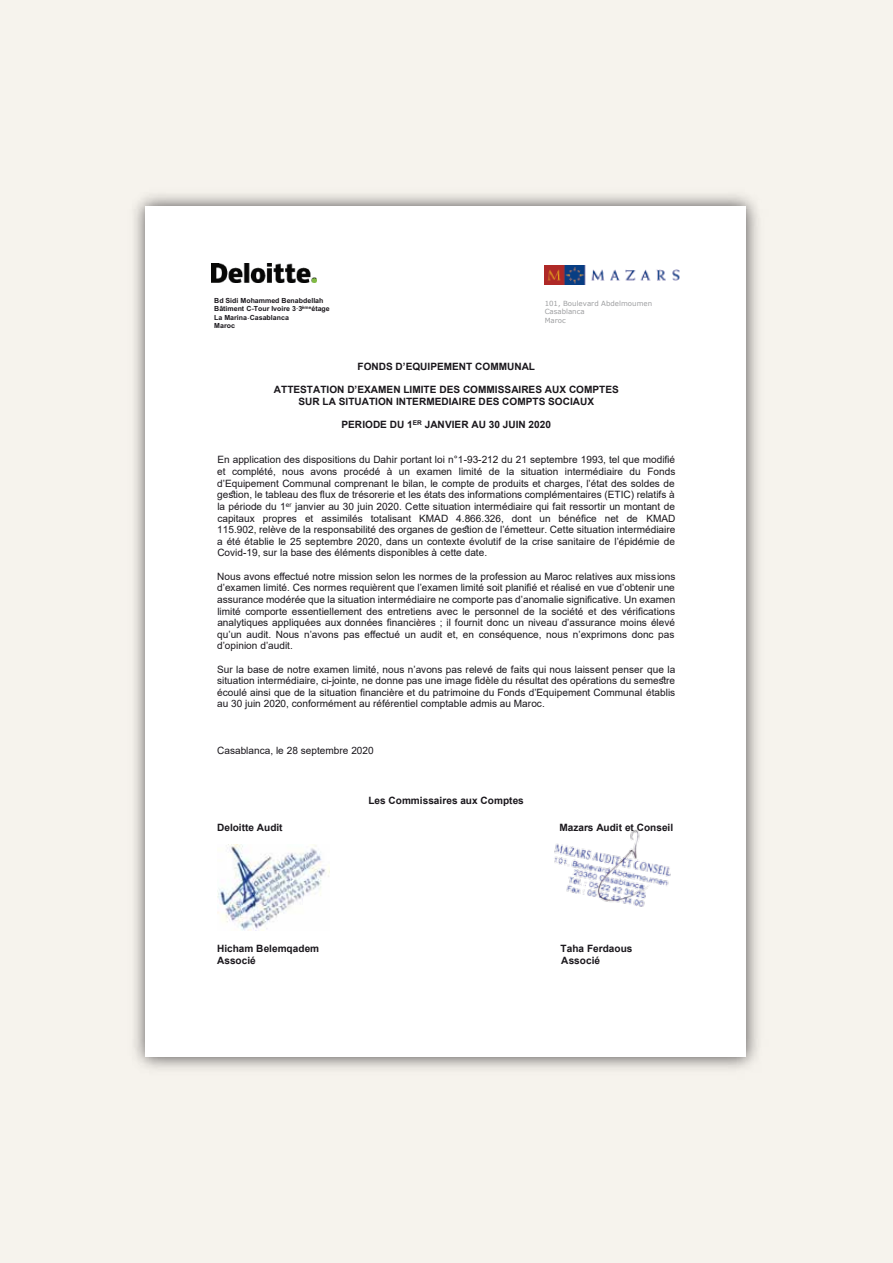
<style>
.page{position:relative;width:893px;height:1263px;background:#f6f3ed}
.page>*{position:absolute;margin:0;border:0;box-sizing:border-box;transform-origin:0 0}
.t1{font:10.05px/11.6px "Arial";color:#1a171c;text-align:justify}
.t2{font:700 10.05px/11.7px "Arial";color:#1a171c;text-align:center}
.t3{font:700 7.05px/8.6px "Arial";color:#1a171c}
.t4{font:7.05px/8.6px "Verdana";color:#9d9ea0}
.s1{font-family:"Win Soft Pro";font-weight:500}
</style>
<div class="page">
<img style="left:134px;top:194px;width:624px;height:875px">
<div style="left:146px;top:206px;width:600px;height:851px;background:#fff"></div>
<img style="left:212px;top:264px;width:104px;height:19px">
<img style="left:217px;top:844px;width:112px;height:86px">
<img style="left:545px;top:265px;width:135px;height:20px">
<img style="left:554px;top:829px;width:117px;height:78px">
<p class="t3" style="left:214px;top:296px;width:117px">Bd Sidi Mohammed Benabdellah<br>Bâtiment C–Tour Ivoire 3 <span class="s1">–</span>3<sup>ème</sup>étage<br>La Marina <span class="s1">-</span>Casablanca<br>Maroc</p>
<p class="t4" style="left:545px;top:299px;width:109px">101, Boulevard Abdelmoumen<br>Casablanca<br>Maroc</p>
<p class="t2" style="left:357px;top:361px;width:179px">FONDS D’EQUIPEMENT COMMUNAL</p>
<p class="t2" style="left:274px;top:384px;width:346px">ATTESTATION D’EXAMEN LIMITE DES COMMISSAIRES AUX COMPTES<br>SUR LA SITUATION INTERMEDIAIRE DES COMPTS SOCIAUX</p>
<p class="t2" style="left:342px;top:419px;width:211px">PERIODE DU 1<sup>ER</sup> JANVIER AU 30 JUIN 2020</p>
<p class="t1" style="left:217px;top:454px;width:460px">En application des dispositions du Dahir portant loi n°1-93-212 du 21 septembre 1993, tel que modifié et complété, nous avons procédé à un examen limité de la situation intermédiaire du Fonds d’Equipement Communal comprenant le bilan, le compte de produits et charges, l’état des soldes de gestion, le tableau des flux de trésorerie et les états des informations complémentaires (ETIC) relatifs à la période du 1<sup>er</sup> janvier au 30 juin 2020. Cette situation intermédiaire qui fait ressortir un montant de capitaux propres et assimilés totalisant KMAD 4.866.326, dont un bénéfice net de KMAD 115.902, relève de la responsabilité des organes de gestion de l’émetteur. Cette situation intermédiaire a été établie le 25 septembre 2020, dans un contexte évolutif de la crise sanitaire de l’épidémie de Covid-19, sur la base des éléments disponibles à cette date.</p>
<p class="t1" style="left:217px;top:570px;width:460px">Nous avons effectué notre mission selon les normes de la profession au Maroc relatives aux missions d’examen limité. Ces normes requièrent que l’examen limité soit planifié et réalisé en vue d’obtenir une assurance modérée que la situation intermédiaire ne comporte pas d’anomalie significative. Un examen limité comporte essentiellement des entretiens avec le personnel de la société et des vérifications analytiques appliquées aux données financières ; il fournit donc un niveau d’assurance moins élevé qu’un audit. Nous n’avons pas effectué un audit et, en conséquence, nous n’exprimons donc pas d’opinion d’audit.</p>
<p class="t1" style="left:217px;top:663px;width:460px">Sur la base de notre examen limité, nous n’avons pas relevé de faits qui nous laissent penser que la situation intermédiaire, ci-jointe, ne donne pas une image fidèle du résultat des opérations du semestre écoulé ainsi que de la situation financière et du patrimoine du Fonds d’Equipement Communal établis au 30 juin 2020, conformément au référentiel comptable admis au Maroc.</p>
<p class="t1" style="left:217px;top:744px;width:158px">Casablanca, le 28 septembre 2020</p>
<p class="t2" style="left:368px;top:795px;width:157px">Les Commissaires aux Comptes</p>
<p class="t2" style="left:217px;top:821px;width:67px">Deloitte Audit</p>
<p class="t2" style="left:559px;top:821px;width:115px">Mazars Audit et Conseil</p>
<p class="t2" style="left:217px;top:943px;width:104px">Hicham Belemqadem</p>
<p class="t2" style="left:561px;top:943px;width:73px">Taha Ferdaous</p>
<p class="t2" style="left:217px;top:954px;width:40px">Associé</p>
<p class="t2" style="left:561px;top:954px;width:40px">Associé</p>
</div>
